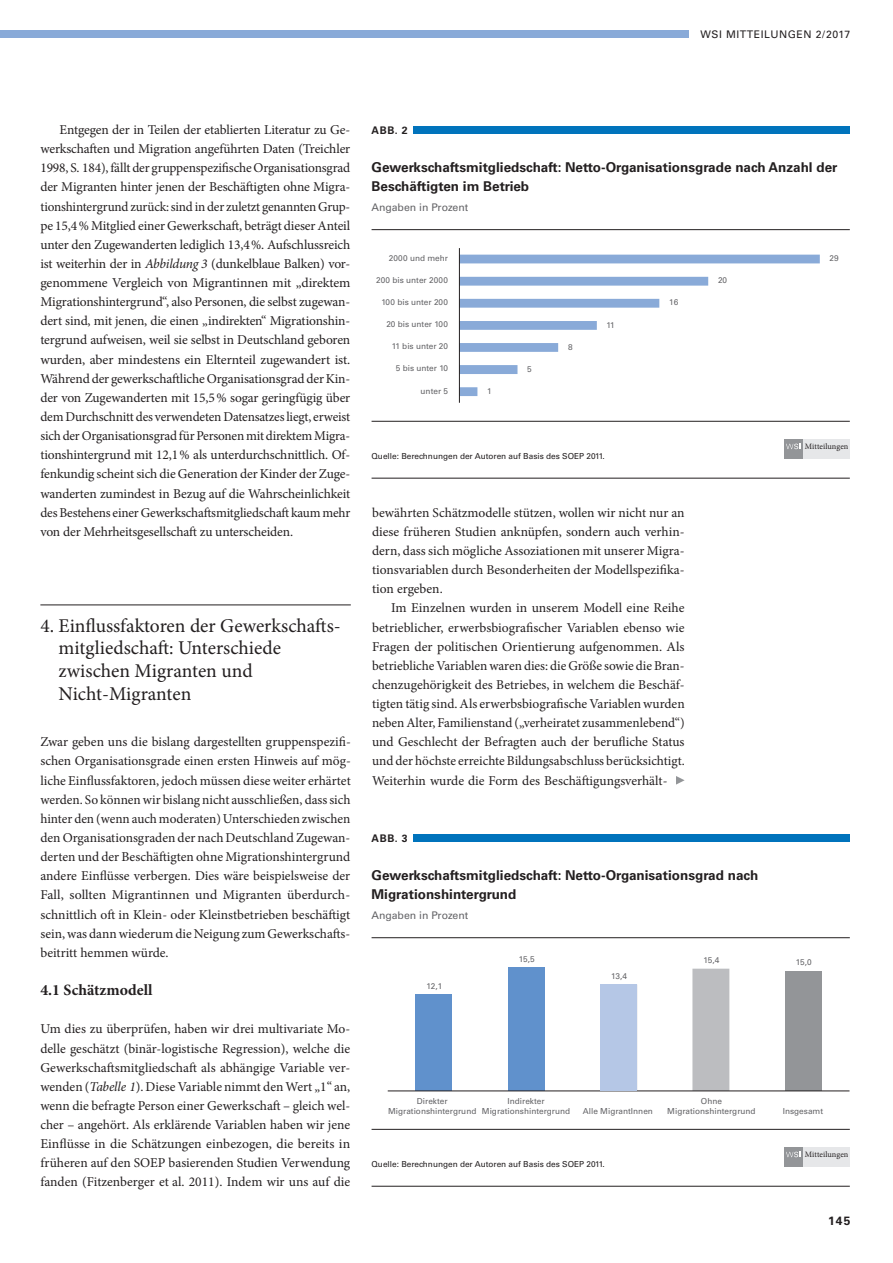
<style>
.page{position:relative;width:893px;height:1263px;background:#fff}
.page>*{position:absolute;margin:0;border:0;box-sizing:border-box;transform-origin:0 0}
.t1{font:19.5px/23px "Minion Pro";color:#231f20}
.t2{font:700 15.75px "Minion Pro";color:#231f20}
.t3{font:13.5px/19.2px "Minion Pro";color:#231f20;text-align:justify}
.t4{font:700 13.5px/19.2px "Univers LT Std";color:#231f20}
.t5{font:700 12px "Univers LT Std";color:#231f20}
.t6{font:10.5px "Univers LT Std";color:#636366}
.t7{font:10.5px "Univers LT Std";letter-spacing:.05em;color:#231f20}
.t8{font:700 10.5px "Univers LT Std";letter-spacing:.06em;color:#231f20}
.t9{font:8.25px/10.5px "Univers LT Std";color:#636366;text-align:center}
.t10{font:8.25px "Univers LT Std";color:#231f20}
.t11{font:8.25px "Minion Pro";letter-spacing:.005em;color:#231f20}
.s1{font-style:italic}
</style>
<div class="page">
<div style="left:2px;top:31px;width:687px;height:7px;background:#89aad8"></div>
<div style="left:0;top:31px;width:11px;height:7px;background:#89aad8"></div>
<hr style="left:40px;top:605px;width:311px;height:1px;background:#231f20">
<div style="left:413px;top:126px;width:437px;height:8px;background:#0073bc"></div>
<hr style="left:372px;top:229px;width:478px;height:1px;background:#231f20">
<hr style="left:372px;top:421px;width:478px;height:1px;background:#231f20">
<hr style="left:372px;top:478px;width:478px;height:1px;background:#231f20">
<div style="left:784px;top:440px;width:19px;height:19px;background:#939598"></div>
<div style="left:803px;top:440px;width:47px;height:19px;background:#e6e7e9"></div>
<svg style="left:786px;top:444px;width:14px;height:5px"></svg>
<svg style="left:460px;top:255px;width:360px;height:141px"></svg>
<hr style="left:459px;top:248px;width:1px;height:155px;background:#231f20">
<div style="left:413px;top:834px;width:437px;height:8px;background:#0073bc"></div>
<hr style="left:372px;top:937px;width:478px;height:1px;background:#231f20">
<hr style="left:372px;top:1129px;width:478px;height:1px;background:#231f20">
<hr style="left:372px;top:1186px;width:478px;height:1px;background:#231f20">
<div style="left:784px;top:1148px;width:19px;height:19px;background:#939598"></div>
<div style="left:803px;top:1148px;width:47px;height:19px;background:#e6e7e9"></div>
<svg style="left:786px;top:1152px;width:14px;height:5px"></svg>
<div style="left:415px;top:995px;width:37px;height:96px;background:#6091cc"></div>
<div style="left:508px;top:968px;width:37px;height:123px;background:#6091cc"></div>
<div style="left:785px;top:972px;width:37px;height:119px;background:#939598"></div>
<svg style="left:637px;top:969px;width:92px;height:121px"></svg>
<hr style="left:388px;top:1090px;width:461px;height:1px;background:#231f20">
<div style="left:600px;top:984px;width:37px;height:107px;background:#b5c7e6"></div>
<svg style="left:676px;top:776px;width:9px;height:8px"></svg>
<p class="t7" style="left:700px;top:28px;width:151px">wsi mitteilungen 2/2017</p>
<p class="t3" style="left:40px;top:120px;width:312px;text-indent:19px">Entgegen der in Teilen der etablierten Literatur zu Ge&shy;werkschaften und Migration angeführten Daten (Treichler 1998, S. 184), fällt der gruppenspezifische Organisationsgrad der Migranten hinter jenen der Beschäftigten ohne Migra&shy;tionshintergrund zurück: sind in der zuletzt genannten Grup&shy;pe 15,4% Mitglied einer Gewerkschaft, beträgt dieser Anteil unter den Zugewanderten lediglich 13,4%. Aufschlussreich ist weiterhin der in <span class="s1">Abbildung 3</span> (dunkelblaue Balken) vor&shy;genommene Vergleich von Migrantinnen mit „direktem Migrationshintergrund“, also Personen, die selbst zugewan&shy;dert sind, mit jenen, die einen „indirekten“ Migrationshin&shy;tergrund aufweisen, weil sie selbst in Deutschland geboren wurden, aber mindestens ein Elternteil zugewandert ist.<br>Während der gewerkschaftliche Organisationsgrad der Kin&shy;der von Zugewanderten mit 15,5% sogar geringfügig über dem Durchschnitt des verwendeten Datensatzes liegt, erweist sich der Organisationsgrad für Personen mit direktem Migra&shy;tionshintergrund mit 12,1% als unterdurchschnittlich. Of&shy;fenkundig scheint sich die Generation der Kinder der Zuge&shy;wanderten zumindest in Bezug auf die Wahrscheinlichkeit des Bestehens einer Gewerkschaftsmitgliedschaft kaum mehr von der Mehrheitsgesellschaft zu unterscheiden.</p>
<h1 class="t1" style="left:59px;top:614px;width:284px;text-indent:-18px">4. Einflussfaktoren der Gewerkschafts&shy;mitgliedschaft: Unterschiede zwischen Migranten und<br>Nicht-Migranten</h1>
<p class="t3" style="left:40px;top:732px;width:312px">Zwar geben uns die bislang dargestellten gruppenspezifi&shy;schen Organisationsgrade einen ersten Hinweis auf mög&shy;liche Einflussfaktoren, jedoch müssen diese weiter erhärtet werden. So können wir bislang nicht ausschließen, dass sich hinter den (wenn auch moderaten) Unterschieden zwischen den Organisationsgraden der nach Deutschland Zugewan&shy;derten und der Beschäftigten ohne Migrationshintergrund andere Einflüsse verbergen. Dies wäre beispielsweise der Fall, sollten Migrantinnen und Migranten überdurch&shy;schnittlich oft in Klein- oder Kleinstbetrieben beschäftigt sein, was dann wiederum die Neigung zum Gewerkschafts&shy;beitritt hemmen würde.</p>
<p class="t2" style="left:40px;top:979px;width:114px">4.1 Schätzmodell</p>
<p class="t3" style="left:40px;top:1019px;width:311px">Um dies zu überprüfen, haben wir drei multivariate Mo&shy;delle geschätzt (binär-logistische Regression), welche die Gewerkschaftsmitgliedschaft als abhängige Variable ver&shy;wenden (<span class="s1">Tabelle 1</span>). Diese Variable nimmt den Wert „1“ an, wenn die befragte Person einer Gewerkschaft – gleich wel&shy;cher – angehört. Als erklärende Variablen haben wir jene Einflüsse in die Schätzungen einbezogen, die bereits in früheren auf den SOEP basierenden Studien Verwendung fanden (Fitzenberger et al. 2011). Indem wir uns auf die</p>
<p class="t8" style="left:372px;top:124px;width:37px">ABB. 2</p>
<p class="t4" style="left:372px;top:158px;width:467px">Gewerkschaftsmitgliedschaft: Netto-Organisationsgrade nach Anzahl der<br>Beschäftigten im Betrieb</p>
<p class="t6" style="left:372px;top:201px;width:98px">Angaben in Prozent</p>
<p class="t9" style="left:389px;top:253px;width:61px">2000 und mehr</p>
<p class="t9" style="left:376px;top:275px;width:73px">200 bis unter 2000</p>
<p class="t9" style="left:381px;top:297px;width:68px">100 bis unter 200</p>
<p class="t9" style="left:386px;top:319px;width:63px">20 bis unter 100</p>
<p class="t9" style="left:607px;top:319px;width:10px">11</p>
<p class="t9" style="left:392px;top:341px;width:58px">11 bis unter 20</p>
<p class="t9" style="left:568px;top:342px;width:6px">8</p>
<p class="t9" style="left:396px;top:363px;width:54px">5 bis unter 10</p>
<p class="t9" style="left:527px;top:364px;width:6px">5</p>
<p class="t9" style="left:421px;top:385px;width:29px">unter 5</p>
<p class="t9" style="left:487px;top:386px;width:6px">1</p>
<p class="t10" style="left:372px;top:451px;width:235px">Quelle: Berechnungen der Autoren auf Basis des SOEP 2011.</p>
<p class="t9" style="left:669px;top:297px;width:11px">16</p>
<p class="t3" style="left:372px;top:503px;width:314px">bewährten Schätzmodelle stützen, wollen wir nicht nur an diese früheren Studien anknüpfen, sondern auch verhin&shy;dern, dass sich mögliche Assoziationen mit unserer Migra&shy;tionsvariablen durch Besonderheiten der Modellspezifika&shy;tion ergeben.</p>
<p class="t3" style="left:372px;top:598px;width:314px;text-indent:19px">Im Einzelnen wurden in unserem Modell eine Reihe betrieblicher, erwerbsbiografischer Variablen ebenso wie Fragen der politischen Orientierung aufgenommen. Als betriebliche Variablen waren dies: die Größe sowie die Bran&shy;chenzugehörigkeit des Betriebes, in welchem die Beschäf&shy;tigten tätig sind. Als erwerbsbiografische Variablen wurden neben Alter, Familienstand („verheiratet zusammenlebend“) und Geschlecht der Befragten auch der berufliche Status und der höchste erreichte Bildungsabschluss berücksichtigt.<br>Weiterhin wurde die Form des Beschäftigungsverhält-</p>
<p class="t9" style="left:718px;top:275px;width:11px">20</p>
<p class="t8" style="left:372px;top:832px;width:37px">ABB. 3</p>
<p class="t4" style="left:372px;top:866px;width:388px">Gewerkschaftsmitgliedschaft: Netto-Organisationsgrad nach<br>Migrationshintergrund</p>
<p class="t6" style="left:372px;top:909px;width:98px">Angaben in Prozent</p>
<p class="t9" style="left:829px;top:253px;width:11px">29</p>
<p class="t11" style="left:805px;top:441px;width:45px">Mitteilungen</p>
<p class="t9" style="left:426px;top:981px;width:17px">12,1</p>
<p class="t9" style="left:519px;top:954px;width:17px">15,5</p>
<p class="t9" style="left:611px;top:970px;width:17px">13,4</p>
<p class="t9" style="left:703px;top:955px;width:17px">15,4</p>
<p class="t9" style="left:796px;top:957px;width:17px">15,0</p>
<p class="t9" style="left:388px;top:1096px;width:90px">Direkter<br>Migrationshintergrund</p>
<p class="t9" style="left:482px;top:1096px;width:90px">Indirekter<br>Migrationshintergrund</p>
<p class="t9" style="left:583px;top:1106px;width:72px">Alle MigrantInnen</p>
<p class="t9" style="left:667px;top:1096px;width:90px">Ohne<br>Migrationshintergrund</p>
<p class="t9" style="left:783px;top:1106px;width:42px">Insgesamt</p>
<p class="t10" style="left:372px;top:1159px;width:235px">Quelle: Berechnungen der Autoren auf Basis des SOEP 2011.</p>
<p class="t11" style="left:805px;top:1149px;width:45px">Mitteilungen</p>
<p class="t5" style="left:828px;top:1213px;width:24px">145</p>
</div>
